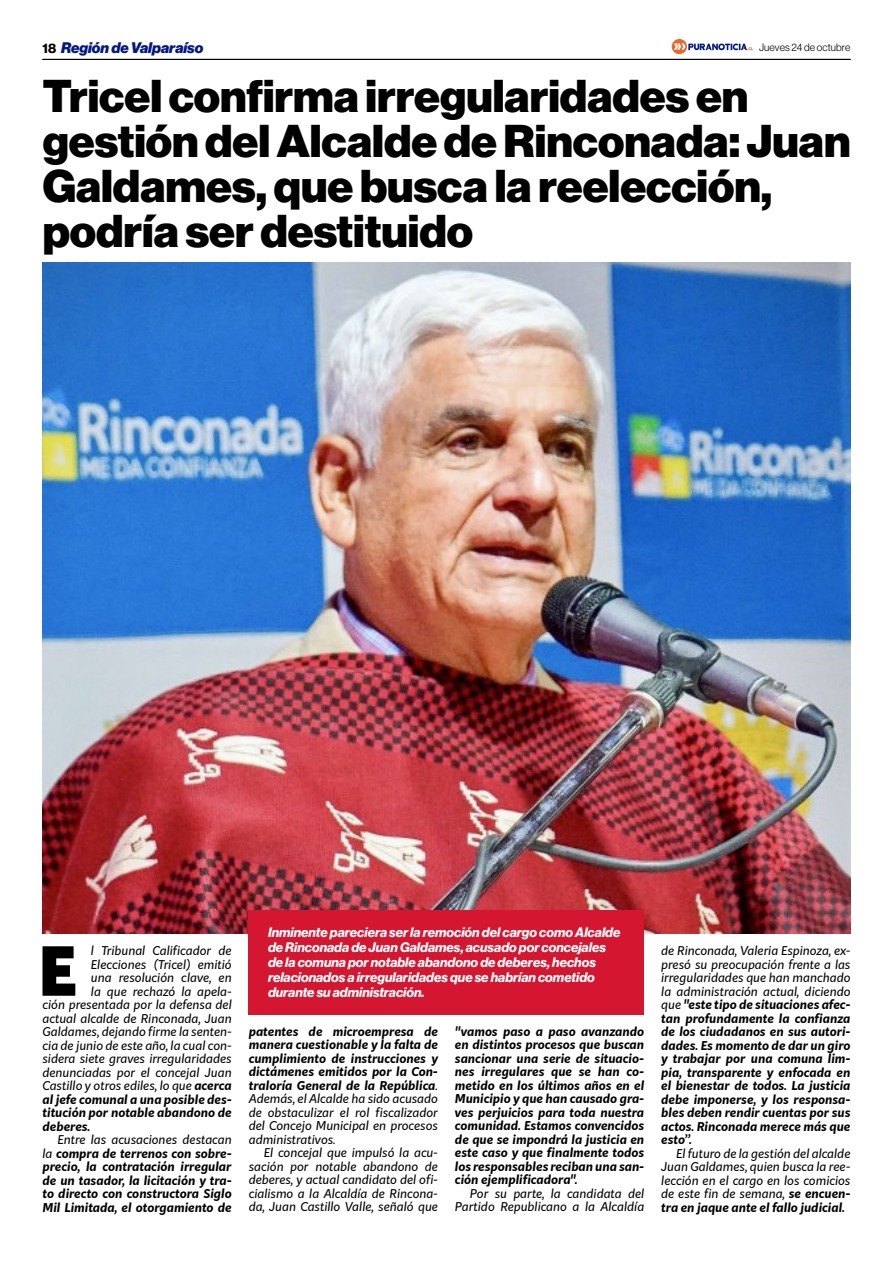
<style>
.page{position:relative;width:893px;height:1263px;background:#fff}
.page>*{position:absolute;margin:0;border:0;box-sizing:border-box;transform-origin:0 0}
.t1{font:900 66.3px "Kit Sans";color:#000}
.t2{font:45px/45px "N Haas Grotesk DS Pro 95 Blk";color:#000}
.t3{font:15px "N Haas Grotesk DS Pro 96 Blk It";color:#00178a}
.t4{font:13.5px/15px "N Haas Grotesk DS Pro 76 Bd It";color:#fff}
.t5{font:italic 700 12px/13.5px "Kit Sans";color:#000;text-align:justify}
.t6{font:italic 12px/13.5px "Kit Sans";color:#000;text-align:justify}
.t7{font:10.5px "N Haas Grotesk DS Pro 45 Lt";letter-spacing:.015em;color:#000}
.s1{font-family:"N Haas Grotesk DS Pro 75 Bd";font-size:13.5px;color:#000}
.s2{font-weight:700}
.s3{font-weight:400}
</style>
<div class="page">
<hr style="left:43px;top:59px;width:807px;height:1px;background:#000">
<svg style="left:672px;top:39px;width:81px;height:15px"></svg>
<img style="left:43px;top:262px;width:808px;height:671px">
<div style="left:249px;top:910px;width:395px;height:104px;background:#d41630"></div>
<p class="t3" style="left:43px;top:39px;width:162px"><span class="s1">18</span> Región de Valparaíso</p>
<p class="t7" style="left:759px;top:41px;width:93px">Jueves 24 de octubre</p>
<h2 class="t2" style="left:43px;top:74px;width:809px">Tricel confirma irregularidades en gestión del Alcalde de Rinconada: Juan Galdames, que busca la reelección, podría ser destituido</h2>
<h1 class="t1" style="left:39px;top:911px;width:40px">E</h1>
<p class="t6" style="left:91px;top:943px;width:142px">l Tribunal Calificador de</p>
<p class="t6" style="left:91px;top:957px;width:142px">Elecciones (Tricel) emitió</p>
<p class="t6" style="left:91px;top:970px;width:142px">una resolución clave, en</p>
<p class="t6" style="left:91px;top:984px;width:142px">la que rechazó la apela-</p>
<p class="t6" style="left:43px;top:997px;width:191px">ción presentada por la defensa del</p>
<p class="t6" style="left:43px;top:1011px;width:191px">actual alcalde de Rinconada, Juan</p>
<p class="t6" style="left:43px;top:1024px;width:191px">Galdames, dejando firme la senten-</p>
<p class="t6" style="left:43px;top:1038px;width:191px">cia de junio de este año, la cual con-</p>
<p class="t6" style="left:43px;top:1051px;width:191px">sidera siete graves irregularidades</p>
<p class="t6" style="left:43px;top:1065px;width:191px">denunciadas por el concejal Juan</p>
<p class="t6" style="left:43px;top:1078px;width:191px">Castillo y otros ediles, lo que <span class="s2">acerca</span></p>
<p class="t5" style="left:43px;top:1091px;width:191px">al jefe comunal a una posible des-</p>
<p class="t5" style="left:43px;top:1105px;width:191px">titución por notable abandono de</p>
<p class="t5" style="left:43px;top:1118px;width:49px">deberes.</p>
<p class="t5" style="left:43px;top:1132px;width:191px;text-indent:15px"><span class="s3">Entre las acusaciones destacan la</span> compra de terrenos con sobre&shy;precio, la contratación irregular de un tasador, la licitación y tra&shy;to directo con constructora Siglo Mil Limitada, el otorgamiento de</p>
<p class="t4" style="left:268px;top:925px;width:354px">Inminente pareciera ser la remoción del cargo como Alcalde de Rinconada de Juan Galdames, acusado por concejales de la comuna por notable abandono de deberes, hechos relacionados a irregularidades que se habrían cometido durante su administración.</p>
<p class="t5" style="left:249px;top:1024px;width:191px">patentes de microempresa de manera cuestionable y la falta de cumplimiento de instrucciones y dictámenes emitidos por la Con&shy;traloría General de la República<span class="s3">.<br>Además, el Alcalde ha sido acusado de obstaculizar el rol fiscalizador del Concejo Municipal en procesos administrativos.</span></p>
<p class="t6" style="left:249px;top:1145px;width:191px;text-indent:15px">El concejal que impulsó la acu&shy;sación por notable abandono de deberes, y actual candidato del ofi&shy;cialismo a la Alcaldía de Rincona&shy;da, Juan Castillo Valle, señaló que</p>
<p class="t5" style="left:455px;top:1024px;width:191px">"vamos paso a paso avanzando en distintos procesos que buscan sancionar una serie de situacio&shy;nes irregulares que se han co&shy;metido en los últimos años en el Municipio y que han causado gra&shy;ves perjuicios para toda nuestra comunidad. Estamos convencidos de que se impondrá la justicia en este caso y que finalmente todos los responsables reciban una san&shy;ción ejemplificadora".</p>
<p class="t6" style="left:455px;top:1186px;width:191px;text-align:right">Por su parte, la candidata del<br>Partido Republicano a la Alcaldía</p>
<p class="t5" style="left:661px;top:943px;width:191px"><span class="s3">de Rinconada, Valeria Espinoza, ex&shy;presó su preocupación frente a las irregularidades que han manchado la administración actual, diciendo que</span> "este tipo de situaciones afec&shy;tan profundamente la confianza de los ciudadanos en sus autori&shy;dades. Es momento de dar un giro y trabajar por una comuna lim&shy;pia, transparente y enfocada en el bienestar de todos. La justicia debe imponerse, y los responsa&shy;bles deben rendir cuentas por sus actos. Rinconada merece más que esto”.</p>
<p class="t6" style="left:661px;top:1146px;width:191px;text-indent:15px">El futuro de la gestión del alcalde Juan Galdames, quien busca la ree&shy;lección en el cargo en los comicios de este fin de semana, <span class="s2">se encuen&shy;tra en jaque ante el fallo judicial.</span></p>
</div>
